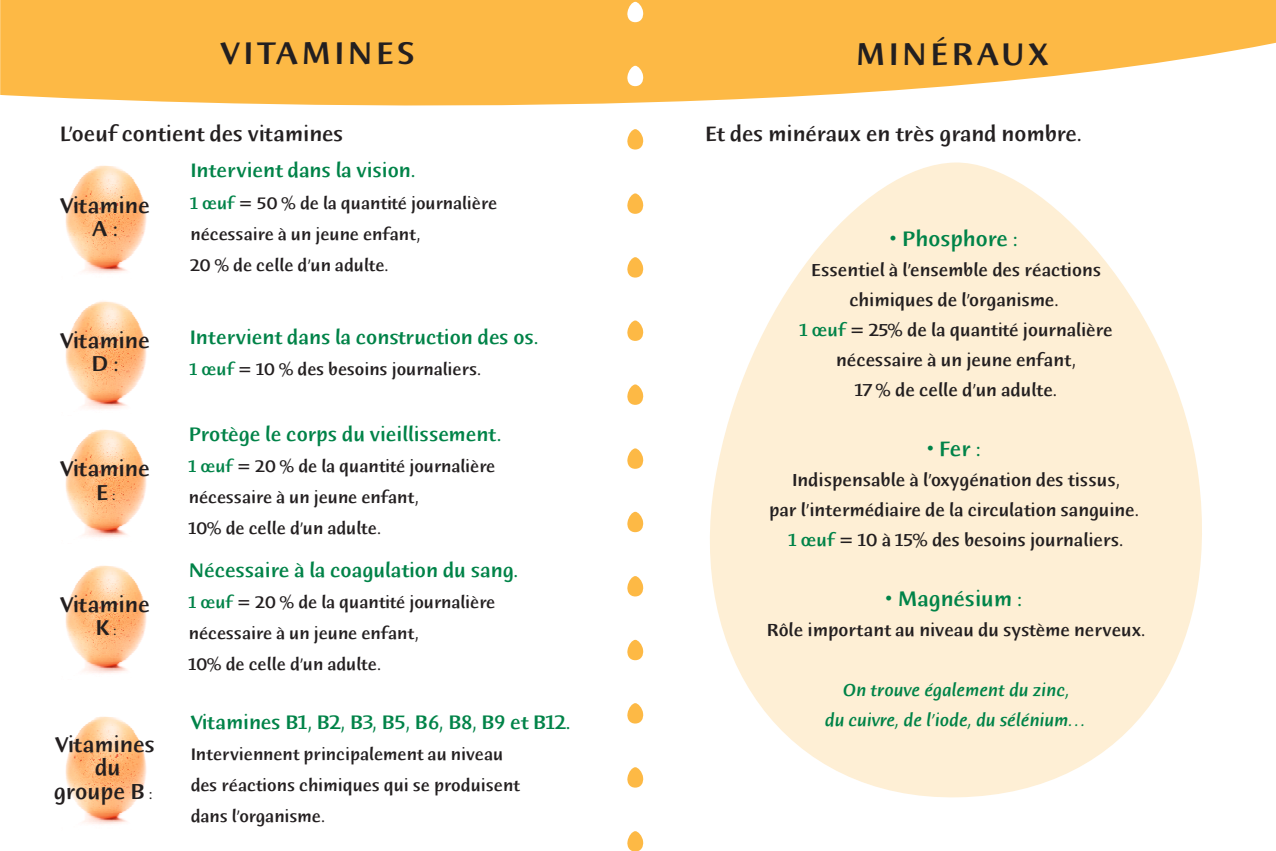
<style>
.page{position:relative;width:1276px;height:851px;background:#fff}
.page>*{position:absolute;margin:0;border:0;box-sizing:border-box;transform-origin:0 0}
.t1{font:500 33.75px "Humana Sans ITC";letter-spacing:.1em;color:#231f20}
.t2{font:500 23.25px/23.2px "Humana Sans ITC";color:#231f20;text-align:center}
.t3{font:500 22.5px "Humana Sans ITC";color:#231f20}
.t4{font:500 22.5px "Humana Sans ITC";color:#008348}
.t5{font:500 21px "Humana Sans ITC";color:#008348}
.t6{font:500 18.75px/30px "Humana Sans ITC";color:#231f20;text-align:center}
.t7{font:italic 500 18.75px/30px "Humana Sans ITC";color:#008348;text-align:center}
.t8{font:500 18px/31px "Humana Sans ITC";color:#231f20}
.s1{color:#008348}
.s2{font-size:15.52px}
.s3{font-size:16.95px}
</style>
<div class="page">
<svg style="left:0;top:0;width:1276px;height:106px;background:#fdc25d"></svg>
<svg style="left:710px;top:162px;width:492px;height:636px;fill:#feefd5"></svg>
<svg style="left:626px;top:2px;width:18px;height:20px"></svg>
<svg style="left:626px;top:66px;width:18px;height:20px"></svg>
<svg style="left:627px;top:129px;width:17px;height:21px"></svg>
<svg style="left:627px;top:193px;width:17px;height:21px"></svg>
<svg style="left:627px;top:257px;width:17px;height:20px"></svg>
<svg style="left:627px;top:320px;width:17px;height:21px"></svg>
<svg style="left:627px;top:384px;width:17px;height:21px"></svg>
<svg style="left:627px;top:448px;width:17px;height:21px"></svg>
<svg style="left:627px;top:511px;width:17px;height:21px"></svg>
<svg style="left:627px;top:576px;width:17px;height:20px"></svg>
<svg style="left:627px;top:639px;width:17px;height:21px"></svg>
<svg style="left:627px;top:703px;width:17px;height:20px"></svg>
<svg style="left:627px;top:767px;width:17px;height:20px"></svg>
<svg style="left:627px;top:831px;width:17px;height:19px"></svg>
<img style="left:65px;top:165px;width:82px;height:109px">
<img style="left:65px;top:301px;width:82px;height:237px">
<img style="left:65px;top:565px;width:82px;height:109px">
<img style="left:65px;top:716px;width:82px;height:109px">
<h1 class="t1" style="left:220px;top:36px;width:196px">VITAMINES</h1>
<h1 class="t1" style="left:856px;top:37px;width:194px">MINÉRAUX</h1>
<p class="t3" style="left:60px;top:122px;width:285px">L’oeuf contient des vitamines</p>
<p class="t3" style="left:705px;top:122px;width:378px">Et des minéraux en très grand nombre.</p>
<p class="t2" style="left:60px;top:194px;width:91px">Vitamine<br>A :</p>
<p class="t5" style="left:190px;top:160px;width:227px">Intervient dans la vision.</p>
<p class="t8" style="left:190px;top:188px;width:308px"><span class="s1">1 œuf</span> = 50 % de la quantité journalière nécessaire à un jeune enfant,<br>20 % de celle d’un adulte.</p>
<p class="t2" style="left:60px;top:329px;width:91px">Vitamine<br>D :</p>
<p class="t5" style="left:190px;top:326px;width:350px">Intervient dans la construction des os.</p>
<p class="t8" style="left:190px;top:354px;width:293px"><span class="s1">1 œuf</span> = 10 % des besoins journaliers.</p>
<p class="t2" style="left:60px;top:458px;width:91px">Vitamine<br>E <span class="s2">:</span></p>
<p class="t2" style="left:60px;top:593px;width:91px">Vitamine<br>K <span class="s2">:</span></p>
<p class="t2" style="left:54px;top:733px;width:103px">Vitamines du groupe B <span class="s3">:</span></p>
<p class="t5" style="left:189px;top:423px;width:314px">Protège le corps du vieillissement.</p>
<p class="t8" style="left:189px;top:451px;width:308px"><span class="s1">1 œuf</span> = 20 % de la quantité journalière nécessaire à un jeune enfant,<br>10% de celle d’un adulte.</p>
<p class="t5" style="left:189px;top:559px;width:331px">Nécessaire à la coagulation du sang.</p>
<p class="t8" style="left:189px;top:587px;width:308px"><span class="s1">1 œuf</span> = 20 % de la quantité journalière nécessaire à un jeune enfant,<br>10% de celle d’un adulte.</p>
<p class="t5" style="left:191px;top:710px;width:381px">Vitamines B1, B2, B3, B5, B6, B8, B9 et B12.</p>
<p class="t8" style="left:191px;top:738px;width:331px">Interviennent principalement au niveau des réactions chimiques qui se produisent dans l’organisme.</p>
<p class="t4" style="left:889px;top:227px;width:130px">• Phosphore :</p>
<p class="t6" style="left:799px;top:255px;width:314px">Essentiel à l’ensemble des réactions chimiques de l’organisme.<br><span class="s1">1 œuf</span> = 25% de la quantité journalière nécessaire à un jeune enfant,<br>17 % de celle d’un adulte.</p>
<p class="t4" style="left:926px;top:437px;width:56px">• Fer :</p>
<p class="t6" style="left:769px;top:465px;width:371px">Indispensable à l’oxygénation des tissus,<br>par l’intermédiaire de la circulation sanguine.<br><span class="s1">1 œuf</span> = 10 à 15% des besoins journaliers.</p>
<p class="t4" style="left:885px;top:587px;width:139px">• Magnésium :</p>
<p class="t6" style="left:767px;top:615px;width:380px">Rôle important au niveau du système nerveux.</p>
<p class="t7" style="left:825px;top:675px;width:264px">On trouve également du zinc,<br>du cuivre, de l’iode, du sélénium…</p>
</div>
